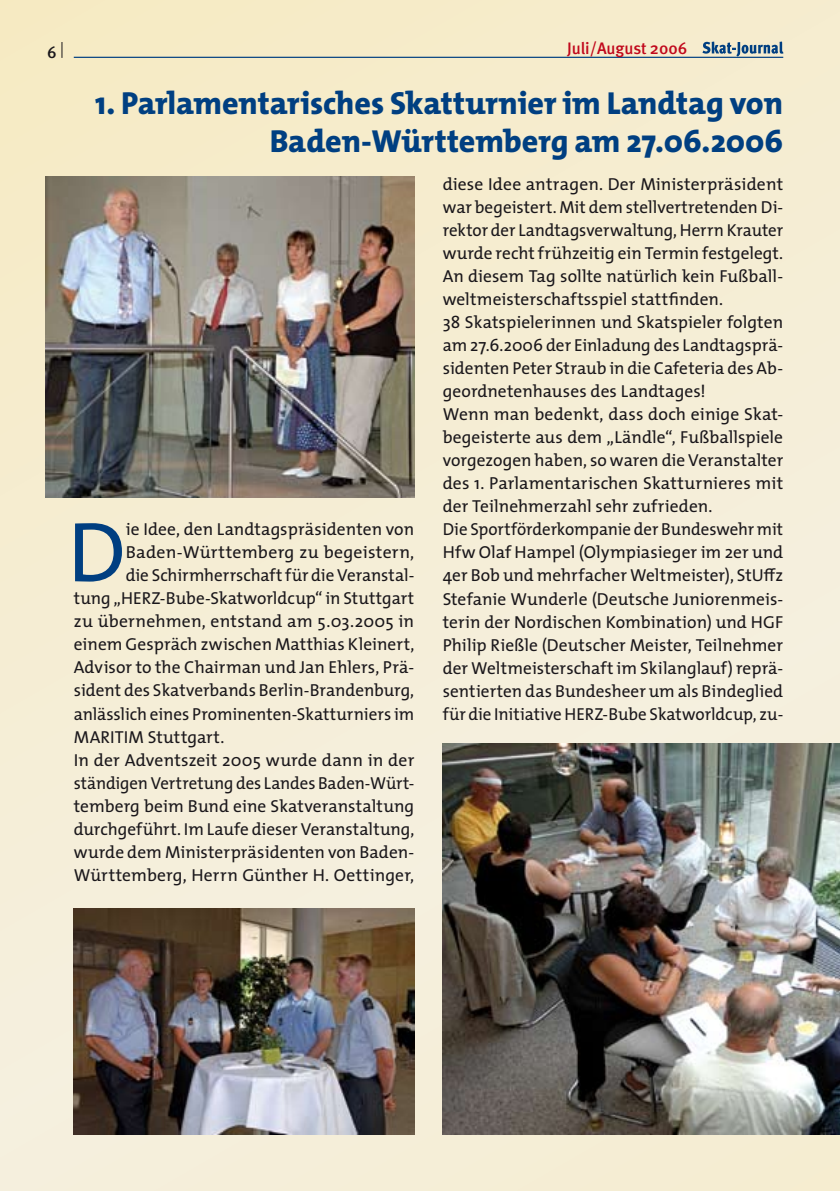
<style>
.page{position:relative;width:840px;height:1191px;background:#fff}
.page>*{position:absolute;margin:0;border:0;box-sizing:border-box;transform-origin:0 0}
.t1{font:85.6px "The Mix 5";color:#003f81}
.t2{font:800 32px/38px "The Mix 8";letter-spacing:-.005em;color:#003f81;text-align:right}
.t3{font:17.4px/23px "The Mix 5";color:#1a171b}
.t4{font:500 16.6px "Meta";color:#c1081c}
</style>
<div class="page">
<div style="left:0;top:0;width:839px;height:1191px;background:linear-gradient(to right,#f4ecd2,#f5edd6)"></div>
<hr style="left:74px;top:57px;width:708px;height:1px;background:#003f81">
<svg style="left:702px;top:42px;width:81px;height:15px"></svg>
<img style="left:45px;top:177px;width:369px;height:320px">
<img style="left:442px;top:743px;width:397px;height:391px">
<img style="left:74px;top:908px;width:340px;height:226px">
<svg style="left:48px;top:42px;width:14px;height:16px"></svg>
<p class="t4" style="left:566px;top:38px;width:122px">Juli/August 2006</p>
<h2 class="t2" style="left:95px;top:84px;width:689px">1. Parlamentarisches Skatturnier im Landtag von<br>Baden-Württemberg am 27.06.2006</h2>
<p class="t3" style="left:442px;top:172px;width:342px">diese Idee antragen. Der Ministerpräsident war begeistert. Mit dem stellvertretenden Di&shy;rektor der Landtagsverwaltung, Herrn Krauter wurde recht frühzeitig ein Termin festgelegt.<br>An diesem Tag sollte natürlich kein Fußball&shy;weltmeisterschaftsspiel stattfinden.<br>38 Skatspielerinnen und Skatspieler folgten am 27.6.2006 der Einladung des Landtagsprä&shy;sidenten Peter Straub in die Cafeteria des Ab&shy;geordnetenhauses des Landtages!<br>Wenn man bedenkt, dass doch einige Skat&shy;begeisterte aus dem „Ländle“, Fußballspiele vorgezogen haben, so waren die Veranstalter des 1. Parlamentarischen Skatturnieres mit der Teilnehmerzahl sehr zufrieden.<br>Die Sportförderkompanie der Bundeswehr mit Hfw Olaf Hampel (Olympiasieger im 2er und 4er Bob und mehrfacher Weltmeister), StUffz Stefanie Wunderle (Deutsche Juniorenmeis&shy;terin der Nordischen Kombination) und HGF Philip Rießle (Deutscher Meister, Teilnehmer der Weltmeisterschaft im Skilanglauf) reprä&shy;sentierten das Bundesheer um als Bindeglied für die Initiative HERZ-Bube Skatworldcup, zu-</p>
<h1 class="t1" style="left:68px;top:481px;width:60px">D</h1>
<p class="t3" style="left:126px;top:517px;width:290px">ie Idee, den Landtagspräsidenten von</p>
<p class="t3" style="left:126px;top:540px;width:290px">Baden-Württemberg zu begeistern,</p>
<p class="t3" style="left:126px;top:563px;width:290px">die Schirmherrschaft für die Veranstal-</p>
<p class="t3" style="left:74px;top:586px;width:342px">tung „HERZ-Bube-Skatworldcup“ in Stuttgart</p>
<p class="t3" style="left:74px;top:609px;width:342px">zu übernehmen, entstand am 5.03.2005 in</p>
<p class="t3" style="left:74px;top:632px;width:342px">einem Gespräch zwischen Matthias Kleinert,</p>
<p class="t3" style="left:74px;top:655px;width:342px">Advisor to the Chairman und Jan Ehlers, Prä-</p>
<p class="t3" style="left:74px;top:678px;width:342px">sident des Skatverbands Berlin-Brandenburg,</p>
<p class="t3" style="left:74px;top:701px;width:342px">anlässlich eines Prominenten-Skatturniers im</p>
<p class="t3" style="left:74px;top:724px;width:152px">MARITIM Stuttgart.</p>
<p class="t3" style="left:74px;top:747px;width:342px">In der Adventszeit 2005 wurde dann in der</p>
<p class="t3" style="left:74px;top:770px;width:342px">ständigen Vertretung des Landes Baden-Würt-</p>
<p class="t3" style="left:74px;top:793px;width:342px">temberg beim Bund eine Skatveranstaltung</p>
<p class="t3" style="left:74px;top:816px;width:342px">durchgeführt. Im Laufe dieser Veranstaltung,</p>
<p class="t3" style="left:74px;top:839px;width:342px">wurde dem Ministerpräsidenten von Baden-</p>
<p class="t3" style="left:74px;top:863px;width:342px">Württemberg, Herrn Günther H. Oettinger,</p>
</div>
